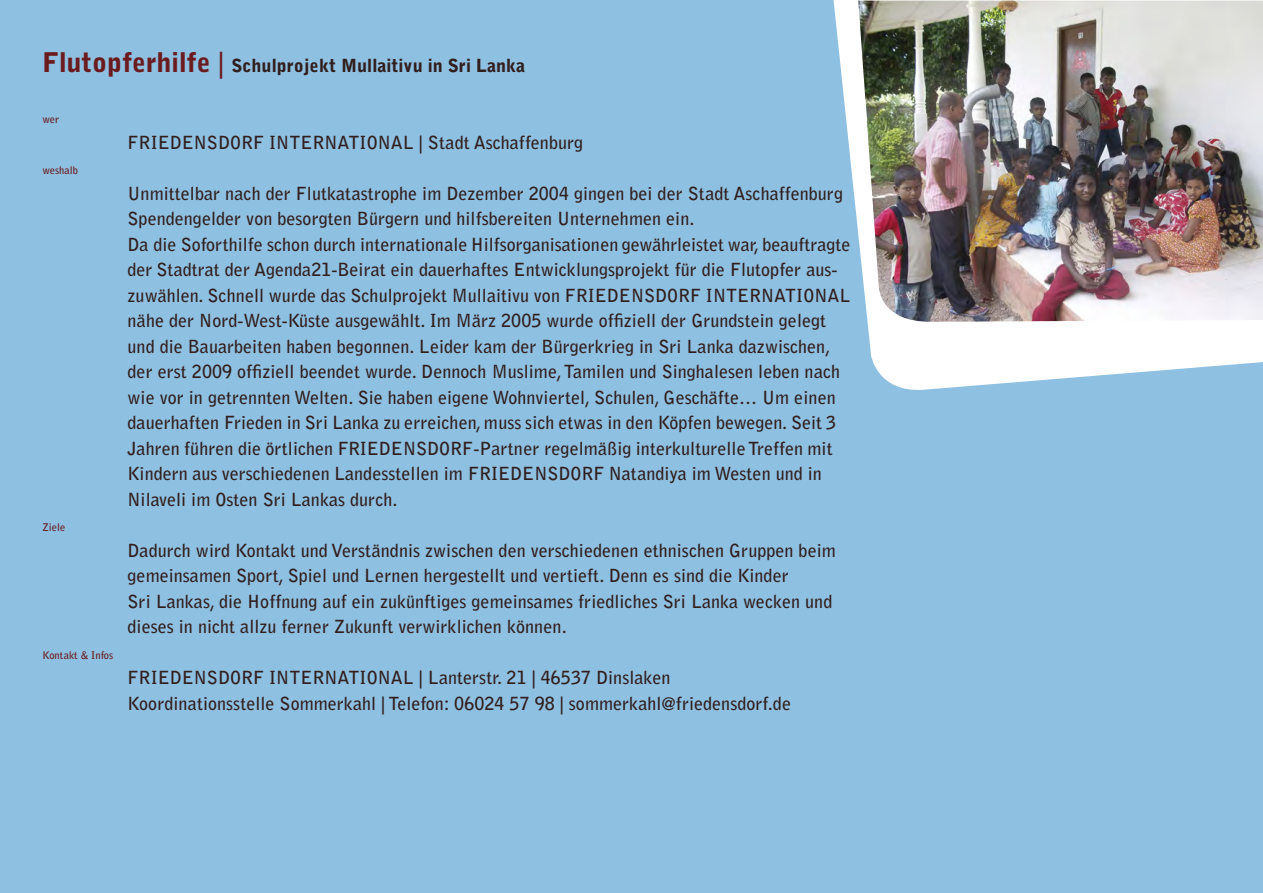
<style>
.page{position:relative;width:1263px;height:893px;background:#8ec0e1}
.page>*{position:absolute;margin:0;border:0;box-sizing:border-box;transform-origin:0 0}
.t1{font:700 18px/25.5px "Bell Gothic Std";letter-spacing:.005em;color:#311e1d}
.t2{font:900 18px "Bell Gothic Std";letter-spacing:.005em;color:#311e1d}
.t3{font:700 10.5px "Bell Gothic Std";letter-spacing:.005em;color:#6b1b1e}
.s1{font-size:27px;color:#6b1b1e}
.s2{font-weight:700;font-size:27px;color:#6b1b1e}
</style>
<div class="page">
<img style="left:858px;top:1px;width:405px;height:321px">
<p class="t2" style="left:43px;top:55px;width:484px"><span class="s1">Flutopferhilfe</span> <span class="s2">|</span> Schulprojekt Mullaitivu in Sri Lanka</p>
<p class="t3" style="left:43px;top:113px;width:18px">wer</p>
<p class="t3" style="left:43px;top:164px;width:37px">weshalb</p>
<p class="t3" style="left:43px;top:521px;width:24px">Ziele</p>
<p class="t3" style="left:43px;top:649px;width:72px">Kontakt &amp; Infos</p>
<p class="t1" style="left:128px;top:130px;width:457px">FRIEDENSDORF INTERNATIONAL | Stadt Aschaffenburg</p>
<p class="t1" style="left:128px;top:181px;width:724px">Unmittelbar nach der Flutkatastrophe im Dezember 2004 gingen bei der Stadt Aschaffenburg Spendengelder von besorgten Bürgern und hilfsbereiten Unternehmen ein.<br>Da die Soforthilfe schon durch internationale Hilfsorganisationen gewährleistet war, beauftragte der Stadtrat der Agenda21-Beirat ein dauerhaftes Entwicklungsprojekt für die Flutopfer aus&shy;zuwählen. Schnell wurde das Schulprojekt Mullaitivu von FRIEDENSDORF INTERNATIONAL nähe der Nord-West-Küste ausgewählt. Im März 2005 wurde offiziell der Grundstein gelegt und die Bauarbeiten haben begonnen. Leider kam der Bürgerkrieg in Sri Lanka dazwischen, der erst 2009 offiziell beendet wurde. Dennoch Muslime, Tamilen und Singhalesen leben nach wie vor in getrennten Welten. Sie haben eigene Wohnviertel, Schulen, Geschäfte… Um einen dauerhaften Frieden in Sri Lanka zu erreichen, muss sich etwas in den Köpfen bewegen. Seit 3<br>Jahren führen die örtlichen FRIEDENSDORF-Partner regelmäßig interkulturelle Treffen mit Kindern aus verschiedenen Landesstellen im FRIEDENSDORF Natandiya im Westen und in Nilaveli im Osten Sri Lankas durch.</p>
<p class="t1" style="left:128px;top:538px;width:710px">Dadurch wird Kontakt und Verständnis zwischen den verschiedenen ethnischen Gruppen beim gemeinsamen Sport, Spiel und Lernen hergestellt und vertieft. Denn es sind die Kinder<br>Sri Lankas, die Hoffnung auf ein zukünftiges gemeinsames friedliches Sri Lanka wecken und dieses in nicht allzu ferner Zukunft verwirklichen können.</p>
<p class="t1" style="left:128px;top:665px;width:665px">FRIEDENSDORF INTERNATIONAL | Lanterstr. 21 | 46537 Dinslaken<br>Koordinationsstelle Sommerkahl | Telefon: 06024 57 98 | sommerkahl@friedensdorf.de</p>
</div>
